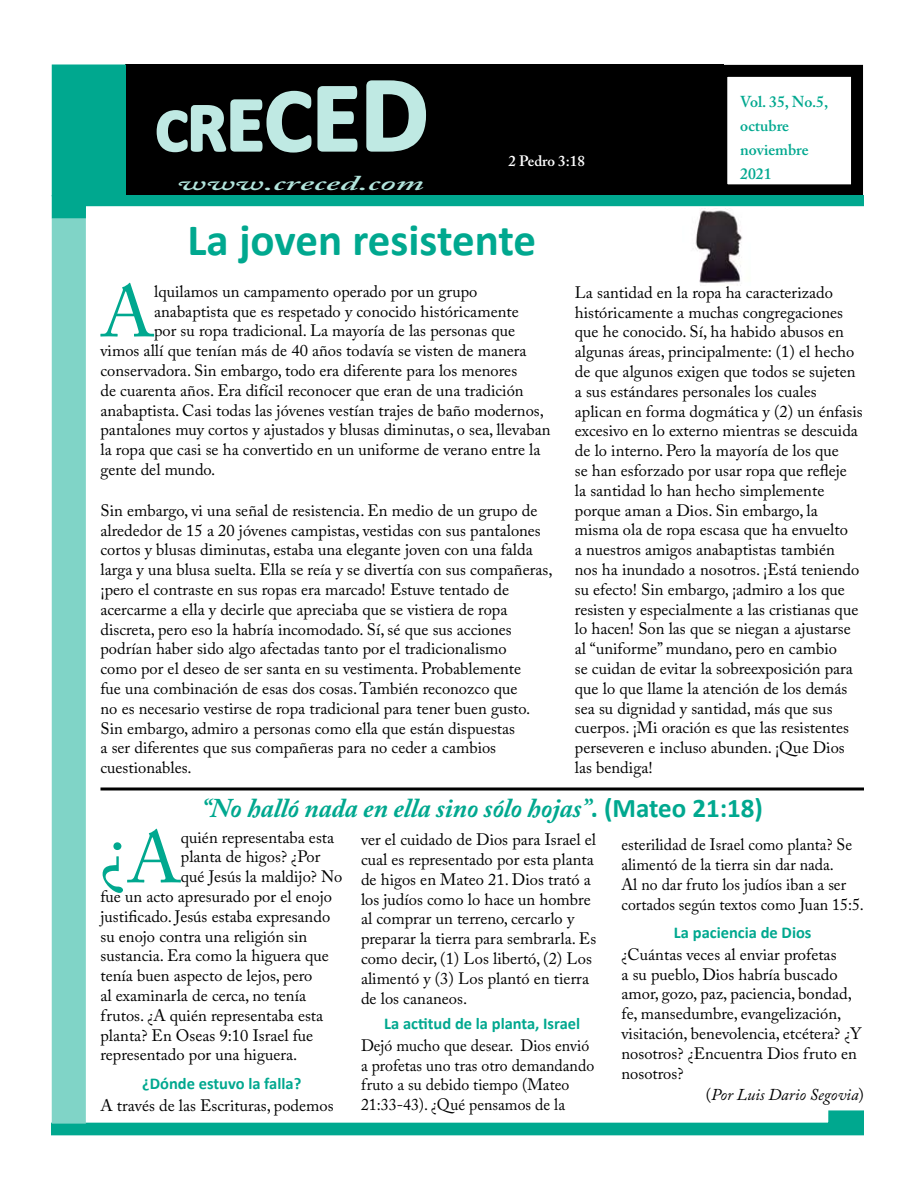
<style>
.page{position:relative;width:918px;height:1188px;background:#fff}
.page>*{position:absolute;margin:0;border:0;box-sizing:border-box;transform-origin:0 0}
.t1{font:72.15px "Adobe Caslon Pro";color:#00a88f}
.t2{font:700 60px "Calibri";color:#bfe9e3}
.t3{font:700 45px "Calibri";color:#00a88f}
.t4{font:italic 700 27px "Adobe Caslon Pro";color:#00a88f}
.t5{font:italic 600 21px "Adobe Caslon Pro";color:#b3e5dd;scale:1.82 1}
.t6{font:16.5px/19.8px "Adobe Caslon Pro";color:#000}
.t7{font:16.5px/19.8px "Adobe Caslon Pro";color:#000;scale:.96 1}
.t8{font:700 16.5px "Calibri";color:#00a88f}
.t9{font:italic 16.5px "Adobe Caslon Pro";color:#000}
.t10{font:600 15.75px/24px "Adobe Caslon Pro";color:#00a88f}
.t11{font:600 15px "Adobe Caslon Pro";color:#fff}
.s1{font-size:69px}
.s2{font-size:78px}
.s3{font-size:90px}
.s4{font-size:99px}
.s5{font-size:108px}
.s6{font-family:"Calibri";font-style:normal}
.s7{font-style:normal}
</style>
<div class="page">
<div style="left:125px;top:64px;width:599px;height:132px;background:#000"></div>
<svg style="left:51px;top:1110px;width:813px;height:26px"></svg>
<div style="left:52px;top:218px;width:34px;height:906px;background:#80d4c7"></div>
<div style="left:52px;top:65px;width:73px;height:131px;background:#00a88f"></div>
<div style="left:52px;top:64px;width:74px;height:132px;border:2px solid #00a88f"></div>
<div style="left:715px;top:65px;width:148px;height:131px;border:12px solid #000"></div>
<svg style="left:156px;top:80px;width:270px;height:73px"></svg>
<svg style="left:52px;top:195px;width:812px;height:23px"></svg>
<img style="left:682px;top:208px;width:73px;height:78px">
<hr style="left:100px;top:787px;width:764px;height:3px;background:#000">
<h2 class="t2" style="left:156px;top:92px;width:274px">C<span class="s1">R</span><span class="s2">E</span><span class="s3">C</span><span class="s4">E</span><span class="s5">D</span></h2>
<p class="t5" style="left:177px;top:170px;width:137px">www.creced.com</p>
<p class="t11" style="left:508px;top:152px;width:78px">2 Pedro 3:18</p>
<h3 class="t3" style="left:188px;top:211px;width:350px">La joven resistente</h3>
<p class="t10" style="left:740px;top:90px;width:90px">Vol. 35, No.5, octubre noviembre</p>
<p class="t10" style="left:740px;top:162px;width:33px">2021</p>
<h1 class="t1" style="left:100px;top:269px;width:55px">A</h1>
<p class="t6" style="left:154px;top:281px;width:325px">lquilamos un campamento operado por un grupo</p>
<p class="t6" style="left:154px;top:301px;width:366px">anabaptista que es respetado y conocido históricamente</p>
<p class="t6" style="left:154px;top:321px;width:363px">por su ropa tradicional. La mayoría de las personas que</p>
<p class="t6" style="left:100px;top:341px;width:428px">vimos allí que tenían más de 40 años todavía se visten de manera</p>
<p class="t6" style="left:100px;top:360px;width:418px">conservadora. Sin embargo, todo era diferente para los menores</p>
<p class="t6" style="left:100px;top:380px;width:425px">de cuarenta años. Era difícil reconocer que eran de una tradición</p>
<p class="t6" style="left:100px;top:400px;width:445px">anabaptista. Casi todas las jóvenes vestían trajes de baño modernos,</p>
<p class="t6" style="left:100px;top:420px;width:452px">pantalones muy cortos y ajustados y blusas diminutas, o sea, llevaban</p>
<p class="t6" style="left:100px;top:440px;width:442px">la ropa que casi se ha convertido en un uniforme de verano entre la</p>
<p class="t6" style="left:100px;top:459px;width:117px">gente del mundo.</p>
<p class="t6" style="left:100px;top:500px;width:454px">Sin embargo, vi una señal de resistencia. En medio de un grupo de alrededor de 15 a 20 jóvenes campistas, vestidas con sus pantalones cortos y blusas diminutas, estaba una elegante joven con una falda larga y una blusa suelta. Ella se reía y se divertía con sus compañeras, ¡pero el contraste en sus ropas era marcado! Estuve tentado de acercarme a ella y decirle que apreciaba que se vistiera de ropa discreta, pero eso la habría incomodado. Sí, sé que sus acciones podrían haber sido algo afectadas tanto por el tradicionalismo<br>como por el deseo de ser santa en su vestimenta. Probablemente<br>fue una combinación de esas dos cosas. También reconozco que<br>no es necesario vestirse de ropa tradicional para tener buen gusto.<br>Sin embargo, admiro a personas como ella que están dispuestas<br>a ser diferentes que sus compañeras para no ceder a cambios cuestionables.</p>
<p class="t6" style="left:575px;top:282px;width:289px">La santidad en la ropa ha caracterizado históricamente a muchas congregaciones que he conocido. Sí, ha habido abusos en algunas áreas, principalmente: (1) el hecho de que algunos exigen que todos se sujeten a sus estándares personales los cuales aplican en forma dogmática y (2) un énfasis excesivo en lo externo mientras se descuida de lo interno. Pero la mayoría de los que<br>se han esforzado por usar ropa que refleje<br>la santidad lo han hecho simplemente porque aman a Dios. Sin embargo, la misma ola de ropa escasa que ha envuelto<br>a nuestros amigos anabaptistas también<br>nos ha inundado a nosotros. ¡Está teniendo su efecto! Sin embargo, ¡admiro a los que resisten y especialmente a las cristianas que lo hacen! Son las que se niegan a ajustarse al “uniforme” mundano, pero en cambio<br>se cuidan de evitar la sobreexposición para que lo que llame la atención de los demás sea su dignidad y santidad, más que sus cuerpos. ¡Mi oración es que las resistentes perseveren e incluso abunden. ¡Que Dios las bendiga!</p>
<h3 class="t4" style="left:201px;top:792px;width:563px">“No halló nada en ella sino sólo hojas”<span class="s6">. (Mateo 21:18)</span></h3>
<p class="t6" style="left:361px;top:830px;width:237px">ver el cuidado de Dios para Israel el cual es representado por esta planta de higos en Mateo 21. Dios trató a los judíos como lo hace un hombre al comprar un terreno, cercarlo y preparar la tierra para sembrarla. Es como decir, (1) Los libertó, (2) Los alimentó y (3) Los plantó en tierra de los cananeos.</p>
<p class="t8" style="left:384px;top:1013px;width:197px">La actitud de la planta, Israel</p>
<p class="t7" style="left:361px;top:1035px;width:244px">Dejó mucho que desear. Dios envió a profetas uno tras otro demandando fruto a su debido tiempo (Mateo<br>21:33-43). ¿Qué pensamos de la</p>
<h1 class="t1" style="left:100px;top:811px;width:82px">¿A</h1>
<p class="t6" style="left:181px;top:827px;width:155px">quién representaba esta</p>
<p class="t7" style="left:621px;top:835px;width:254px">esterilidad de Israel como planta? Se alimentó de la tierra sin dar nada.<br>Al no dar fruto los judíos iban a ser cortados según textos como Juan 15:5.</p>
<p class="t8" style="left:674px;top:922px;width:139px">La paciencia de Dios</p>
<p class="t6" style="left:621px;top:944px;width:241px">¿Cuántas veces al enviar profetas<br>a su pueblo, Dios habría buscado amor, gozo, paz, paciencia, bondad, fe, mansedumbre, evangelización, visitación, benevolencia, etcétera? ¿Y nosotros? ¿Encuentra Dios fruto en nosotros?</p>
<p class="t9" style="left:706px;top:1085px;width:160px"><span class="s7">(</span>Por Luis Dario Segovia<span class="s7">)</span></p>
<p class="t6" style="left:181px;top:847px;width:141px">planta de higos? ¿Por</p>
<p class="t6" style="left:181px;top:867px;width:163px">qué Jesús la maldijo? No</p>
<p class="t6" style="left:100px;top:887px;width:233px">fue un acto apresurado por el enojo</p>
<p class="t6" style="left:100px;top:906px;width:231px">justificado. Jesús estaba expresando</p>
<p class="t6" style="left:100px;top:926px;width:208px">su enojo contra una religión sin</p>
<p class="t6" style="left:100px;top:946px;width:230px">sustancia. Era como la higuera que</p>
<p class="t6" style="left:100px;top:966px;width:213px">tenía buen aspecto de lejos, pero</p>
<p class="t6" style="left:100px;top:986px;width:207px">al examinarla de cerca, no tenía</p>
<p class="t6" style="left:100px;top:1005px;width:224px">frutos. ¿A quién representaba esta</p>
<p class="t6" style="left:100px;top:1025px;width:214px">planta? En Oseas 9:10 Israel fue</p>
<p class="t6" style="left:100px;top:1045px;width:198px">representado por una higuera.</p>
<p class="t8" style="left:142px;top:1073px;width:161px">¿Dónde estuvo la falla?</p>
<p class="t6" style="left:100px;top:1095px;width:235px">A través de las Escrituras, podemos</p>
</div>
